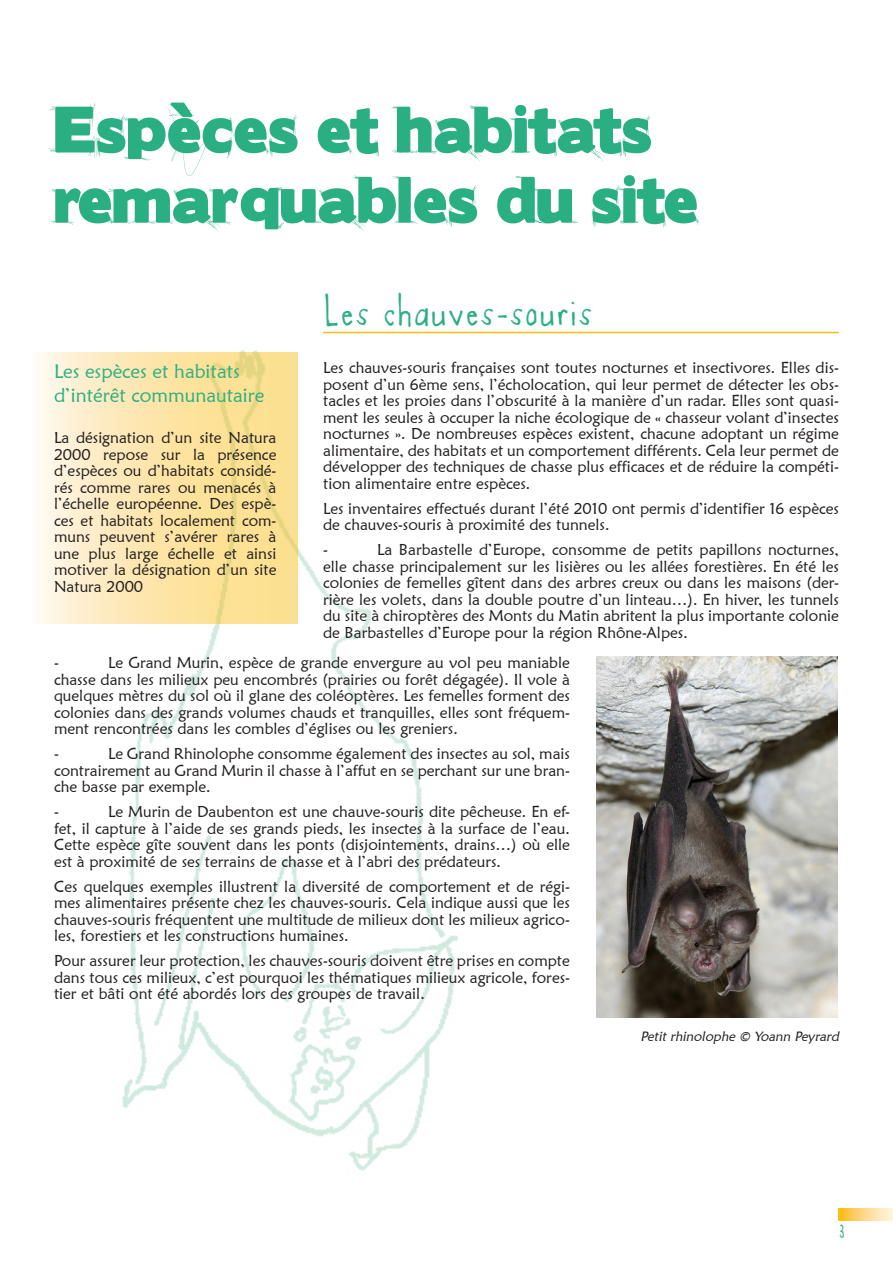
<style>
.page{position:relative;width:893px;height:1263px;background:#fff}
.page>*{position:absolute;margin:0;border:0;box-sizing:border-box;transform-origin:0 0}
.titre_partie{font:58.5px "Boris Black Bloxx Dirty";color:#2aaf83}
.titre_paragraphe{font:45px "Agent C";color:#2aaf83}
.titre_encart{font:19.5px/23.4px "Maiandra GD";color:#2cb084}
.texte{font:15.75px/16.5px "Maiandra GD";color:#231f20;text-align:justify}
.encart_texte{font:italic 13.5px "Maiandra GD";color:#231f20}
</style>
<div class="page">
<svg style="left:839px;top:1209px;width:54px;height:11px"></svg>
<img style="left:104px;top:331px;width:370px;height:840px">
<hr style="left:323px;top:332px;width:516px;height:1px;background:#fabd13">
<svg style="left:40px;top:353px;width:258px;height:270px"></svg>
<img style="left:597px;top:656px;width:241px;height:362px">
<p class="titre_partie" style="left:54px;top:98px;width:600px">Espèces et habitats</p>
<p class="titre_partie" style="left:54px;top:168px;width:645px">remarquables du site</p>
<p class="titre_encart" style="left:54px;top:359px;width:212px">Les espèces et habitats d’intérêt communautaire</p>
<p class="texte" style="left:54px;top:429px;width:224px">La désignation d’un site Natura 2000 repose sur la présence d’espèces ou d’habitats considé&shy;rés comme rares ou menacés à l’échelle européenne. Des espè&shy;ces et habitats localement com&shy;muns peuvent s’avérer rares à une plus large échelle et ainsi motiver la désignation d’un site Natura 2000</p>
<p class="titre_paragraphe" style="left:323px;top:291px;width:272px">Les chauves-souris</p>
<p class="texte" style="left:323px;top:359px;width:517px">Les chauves-souris françaises sont toutes nocturnes et insectivores. Elles dis&shy;posent d’un 6ème sens, l’écholocation, qui leur permet de détecter les obs&shy;tacles et les proies dans l’obscurité à la manière d’un radar. Elles sont quasi&shy;ment les seules à occuper la niche écologique de « chasseur volant d’insectes nocturnes ». De nombreuses espèces existent, chacune adoptant un régime alimentaire, des habitats et un comportement différents. Cela leur permet de développer des techniques de chasse plus efficaces et de réduire la compéti&shy;tion alimentaire entre espèces.</p>
<p class="texte" style="left:323px;top:500px;width:517px">Les inventaires effectués durant l’été 2010 ont permis d’identifier 16 espèces de chauves-souris à proximité des tunnels.</p>
<p class="texte" style="left:323px;top:541px;width:6px">-</p>
<p class="texte" style="left:323px;top:541px;width:517px;text-indent:54px">La Barbastelle d’Europe, consomme de petits papillons nocturnes, elle chasse principalement sur les lisières ou les allées forestières. En été les colonies de femelles gîtent dans des arbres creux ou dans les maisons (der&shy;rière les volets, dans la double poutre d’un linteau…). En hiver, les tunnels du site à chiroptères des Monts du Matin abritent la plus importante colonie de Barbastelles d’Europe pour la région Rhône-Alpes.</p>
<p class="texte" style="left:54px;top:654px;width:517px;text-indent:54px">Le Grand Murin, espèce de grande envergure au vol peu maniable chasse dans les milieux peu encombrés (prairies ou forêt dégagée). Il vole à quelques mètres du sol où il glane des coléoptères. Les femelles forment des colonies dans des grands volumes chauds et tranquilles, elles sont fréquem&shy;ment rencontrées dans les combles d’églises ou les greniers.</p>
<p class="texte" style="left:54px;top:745px;width:6px">-</p>
<p class="texte" style="left:54px;top:654px;width:6px">-</p>
<p class="texte" style="left:54px;top:745px;width:517px;text-indent:54px">Le Grand Rhinolophe consomme également des insectes au sol, mais contrairement au Grand Murin il chasse à l’affut en se perchant sur une bran&shy;che basse par exemple.</p>
<p class="texte" style="left:54px;top:803px;width:6px">-</p>
<p class="texte" style="left:54px;top:803px;width:517px;text-indent:54px">Le Murin de Daubenton est une chauve-souris dite pêcheuse. En ef&shy;fet, il capture à l’aide de ses grands pieds, les insectes à la surface de l’eau.<br>Cette espèce gîte souvent dans les ponts (disjointements, drains…) où elle est à proximité de ses terrains de chasse et à l’abri des prédateurs.</p>
<p class="texte" style="left:54px;top:878px;width:517px">Ces quelques exemples illustrent la diversité de comportement et de régi&shy;mes alimentaires présente chez les chauves-souris. Cela indique aussi que les chauves-souris fréquentent une multitude de milieux dont les milieux agrico&shy;les, forestiers et les constructions humaines.</p>
<p class="texte" style="left:54px;top:952px;width:517px">Pour assurer leur protection, les chauves-souris doivent être prises en compte dans tous ces milieux, c’est pourquoi les thématiques milieux agricole, fores&shy;tier et bâti ont été abordés lors des groupes de travail.</p>
<p class="encart_texte" style="left:641px;top:1028px;width:203px">Petit rhinolophe © Yoann Peyrard</p>
</div>
